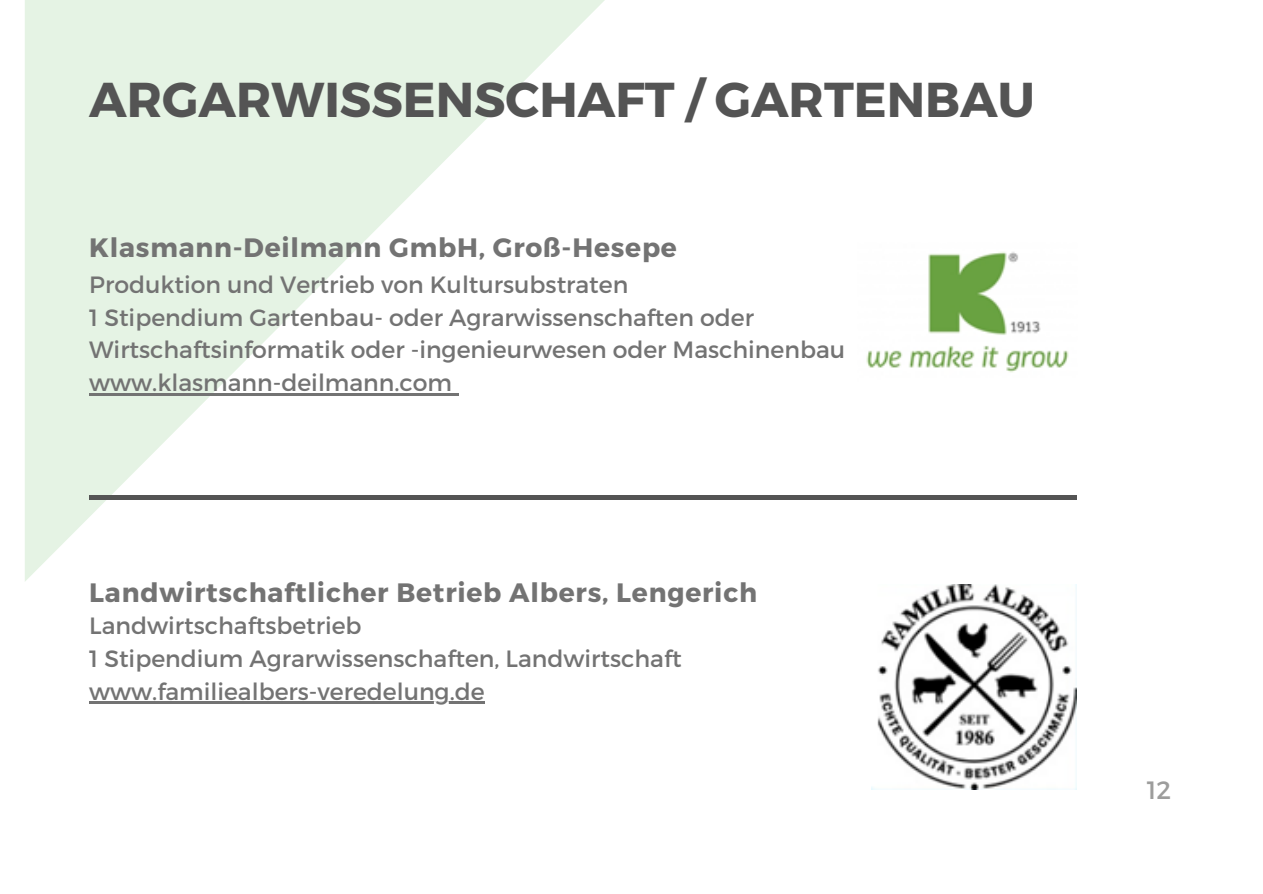
<style>
.page{position:relative;width:1263px;height:894px;background:#fff}
.page>*{position:absolute;margin:0;border:0;box-sizing:border-box;transform-origin:0 0}
.t1{font:700 48.9px "Montserrat";color:#545454}
.t2{font:700 26.55px "Montserrat";letter-spacing:.03em;color:#737373}
.t3{font:25.05px "Montserrat";color:#9d9d9c}
.t4{font:23.55px/32.5px "Montserrat";color:#737373}
</style>
<div class="page">
<svg style="left:25px;top:0;width:608px;height:581px"></svg>
<hr style="left:89px;top:495px;width:988px;height:4px;background:#545454">
<img style="left:866px;top:252px;width:203px;height:121px">
<img style="left:872px;top:584px;width:204px;height:204px">
<hr style="left:89px;top:701px;width:396px;height:2px;background:#737373">
<hr style="left:89px;top:393px;width:363px;height:2px;background:#737373">
<svg style="left:452px;top:393px;width:6px;height:2px"></svg>
<p class="t1" style="left:89px;top:68px;width:947px">ARGARWISSENSCHAFT / GARTENBAU</p>
<p class="t2" style="left:89px;top:230px;width:589px">Klasmann-Deilmann GmbH, Groß-Hesepe</p>
<p class="t4" style="left:89px;top:267px;width:541px">Produktion und Vertrieb von Kultursubstraten</p>
<p class="t4" style="left:89px;top:300px;width:757px">1 Stipendium Gartenbau- oder Agrarwissenschaften oder<br>Wirtschaftsinformatik oder -ingenieurwesen oder Maschinenbau</p>
<p class="t4" style="left:89px;top:365px;width:364px">www.klasmann-deilmann.com</p>
<p class="t2" style="left:89px;top:575px;width:669px">Landwirtschaftlicher Betrieb Albers, Lengerich</p>
<p class="t4" style="left:89px;top:608px;width:274px">Landwirtschaftsbetrieb</p>
<p class="t4" style="left:89px;top:641px;width:594px">1 Stipendium Agrarwissenschaften, Landwirtschaft</p>
<p class="t4" style="left:89px;top:673px;width:397px">www.familiealbers-veredelung.de</p>
<p class="t3" style="left:1147px;top:773px;width:26px">12</p>
</div>
